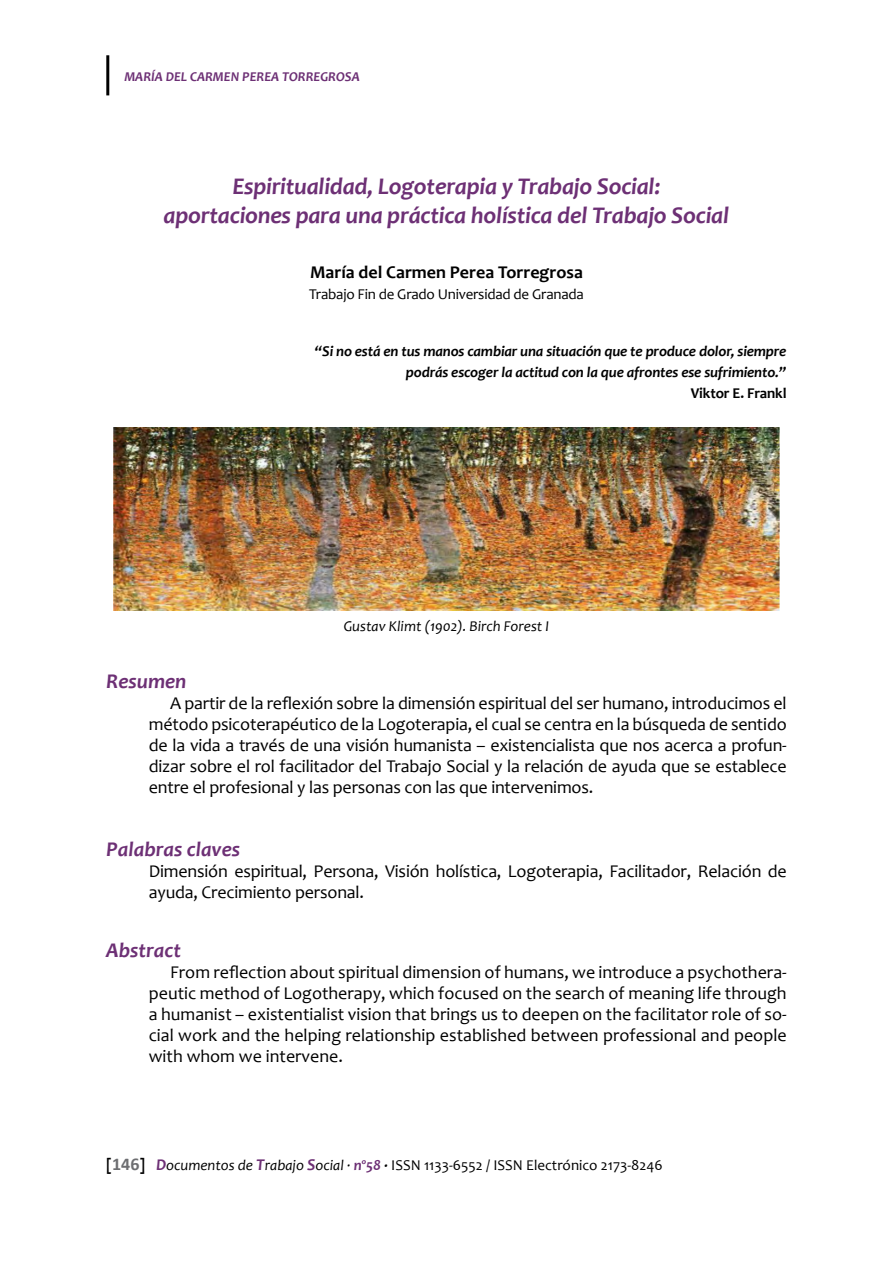
<style>
.page{position:relative;width:893px;height:1263px;background:#fff}
.page>*{position:absolute;margin:0;border:0;box-sizing:border-box;transform-origin:0 0}
.t1{font:italic 700 24px/28.8px "Candara";letter-spacing:-.01em;color:#6d3075;text-align:center}
.t2{font:italic 700 21px "Candara";color:#6d3075}
.t3{font:18px/21px "Candara";letter-spacing:-.01em;color:#000;text-align:justify}
.t4{font:700 18px "Candara";color:#000}
.t5{font:italic 700 15px/21px "Candara";letter-spacing:-.01em;color:#000;text-align:right}
.t6{font:15px "Candara";letter-spacing:-.015em;color:#000}
.t7{font:italic 15px "Candara";color:#000}
.t8{font:700 15px "Candara";letter-spacing:-.01em;color:#000}
.t9{font:italic 700 13.5px "Candara";color:#6d3075}
.s1{font-weight:700;font-size:16.5px}
.s2{font-family:"Calibri";font-weight:700;font-size:18px;color:#6d6e71}
.s3{font-weight:700;font-style:italic;font-size:16.5px;color:#6d3075}
.s4{font-style:italic}
.s5{font-weight:700;font-style:italic;color:#6d3075}
.s6{font-weight:700;font-style:italic}
</style>
<div class="page">
<hr style="left:106px;top:55px;width:3px;height:40px;background:#000">
<img style="left:114px;top:427px;width:665px;height:183px">
<p class="t9" style="left:124px;top:68px;width:237px">MARÍA DEL CARMEN PEREA TORREGROSA</p>
<h1 class="t1" style="left:164px;top:171px;width:567px">Espiritualidad, Logoterapia y Trabajo Social:<br>aportaciones para una práctica holística del Trabajo Social</h1>
<p class="t4" style="left:310px;top:261px;width:274px">María del Carmen Perea Torregrosa</p>
<p class="t6" style="left:309px;top:285px;width:276px">Trabajo Fin de Grado Universidad de Granada</p>
<p class="t5" style="left:315px;top:340px;width:473px">“Si no está en tus manos cambiar una situación que te produce dolor, siempre podrás escoger la actitud con la que afrontes ese sufrimiento.”</p>
<p class="t8" style="left:691px;top:384px;width:97px">Viktor E. Frankl</p>
<p class="t7" style="left:344px;top:617px;width:207px">Gustav Klimt (1902). Birch Forest I</p>
<p class="t2" style="left:106px;top:668px;width:82px">Resumen</p>
<p class="t3" style="left:149px;top:692px;width:639px;text-indent:21px">A partir de la reflexión sobre la dimensión espiritual del ser humano, introducimos el método psicoterapéutico de la Logoterapia, el cual se centra en la búsqueda de sentido de la vida a través de una visión humanista – existencialista que nos acerca a profun&shy;dizar sobre el rol facilitador del Trabajo Social y la relación de ayuda que se establece entre el profesional y las personas con las que intervenimos.</p>
<p class="t2" style="left:106px;top:836px;width:135px">Palabras claves</p>
<p class="t3" style="left:149px;top:861px;width:639px">Dimensión espiritual, Persona, Visión holística, Logoterapia, Facilitador, Relación de ayuda, Crecimiento personal.</p>
<p class="t2" style="left:106px;top:937px;width:76px">Abstract</p>
<p class="t3" style="left:149px;top:962px;width:639px;text-indent:21px">From reflection about spiritual dimension of humans, we introduce a psychothera&shy;peutic method of Logotherapy, which focused on the search of meaning life through a humanist – existentialist vision that brings us to deepen on the facilitator role of so&shy;cial work and the helping relationship established between professional and people with whom we intervene.</p>
<p class="t6" style="left:106px;top:1156px;width:558px"><span class="s1">[</span><span class="s2">146</span><span class="s1">]</span> <span class="s3">D</span><span class="s4">ocumentos de</span> <span class="s3">T</span><span class="s4">rabajo</span> <span class="s3">S</span><span class="s4">ocial ·</span> <span class="s5">nº58</span> <span class="s6">·</span> ISSN 1133-6552 / ISSN Electrónico 2173-8246</p>
</div>
